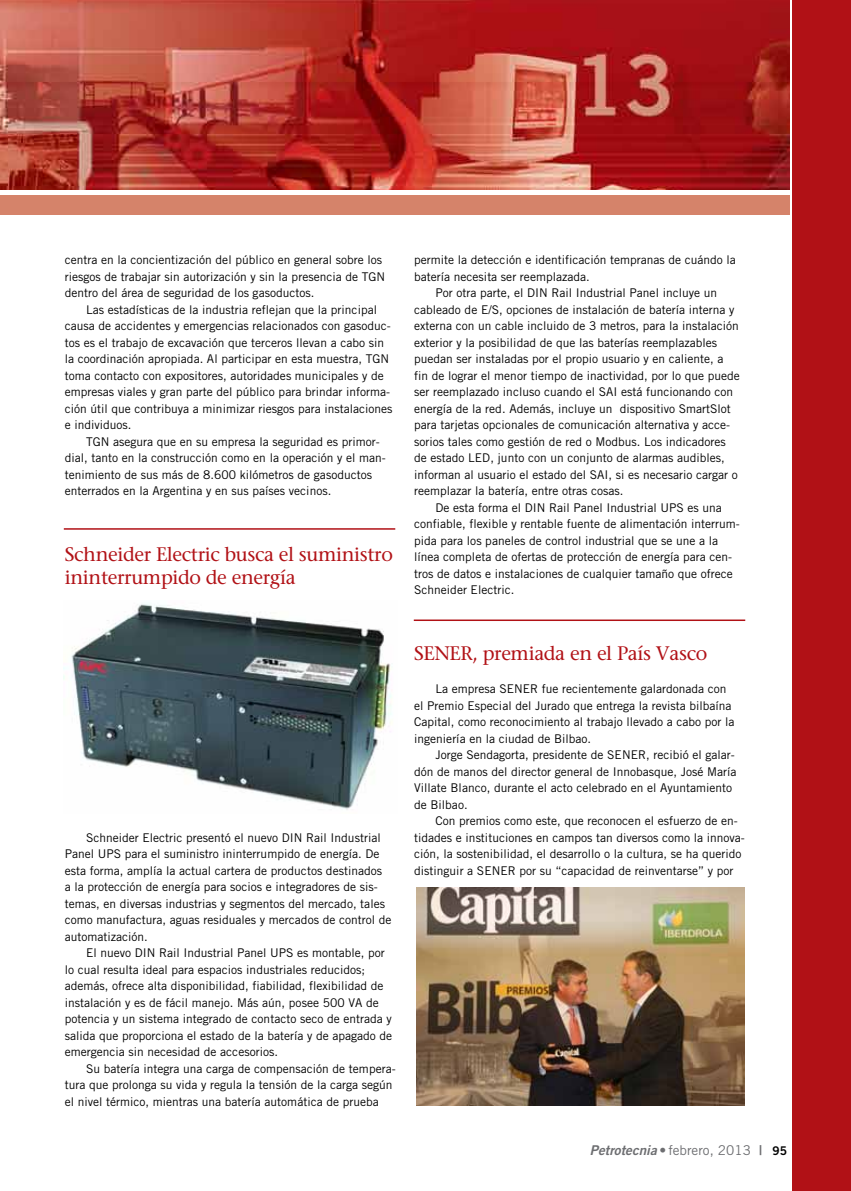
<style>
.page{position:relative;width:851px;height:1191px;background:#fff}
.page>*{position:absolute;margin:0;border:0;box-sizing:border-box;transform-origin:0 0}
.t1{font:19.5px/22.5px "Stone Serif";letter-spacing:-.02em;color:#b11116}
.t2{font:13.5px "Trade Gothic";color:#6d6e71}
.t3{font:12px/16.5px "Trade Gothic";color:#000}
.s1{font-family:"Trade Gothic Bold Two";font-style:italic}
.s2{font-family:"Trade Gothic Bold Two"}
.s3{font-family:"Trade Gothic Bold Two";font-size:12px;color:#000}
</style>
<div class="page">
<div style="left:792px;top:0;width:58px;height:1191px;background:#b11116"></div>
<img style="left:0;top:0;width:789px;height:189px">
<div style="left:0;top:195px;width:789px;height:19px;background:#d5836a"></div>
<hr style="left:414px;top:619px;width:331px;height:2px;background:#b11116">
<hr style="left:64px;top:528px;width:331px;height:2px;background:#b11116">
<img style="left:64px;top:603px;width:328px;height:207px">
<img style="left:416px;top:888px;width:328px;height:218px">
<p class="t3" style="left:65px;top:251px;width:321px">centra en la concientización del público en general sobre los riesgos de trabajar sin autorización y sin la presencia de TGN dentro del área de seguridad de los gasoductos.</p>
<p class="t3" style="left:65px;top:301px;width:329px;text-indent:21px">Las estadísticas de la industria reflejan que la principal causa de accidentes y emergencias relacionados con gasoduc&shy;tos es el trabajo de excavación que terceros llevan a cabo sin la coordinación apropiada. Al participar en esta muestra, TGN toma contacto con expositores, autoridades municipales y de empresas viales y gran parte del público para brindar informa&shy;ción útil que contribuya a minimizar riesgos para instalaciones e individuos.</p>
<p class="t3" style="left:65px;top:433px;width:322px;text-indent:21px">TGN asegura que en su empresa la seguridad es primor&shy;dial, tanto en la construcción como en la operación y el man&shy;tenimiento de sus más de 8.600 kilómetros de gasoductos enterrados en la Argentina y en sus países vecinos.</p>
<h1 class="t1" style="left:65px;top:543px;width:329px">Schneider Electric busca el suministro ininterrumpido de energía</h1>
<p class="t3" style="left:414px;top:251px;width:323px">permite la detección e identificación tempranas de cuándo la</p>
<p class="t3" style="left:414px;top:268px;width:177px">batería necesita ser reemplazada.</p>
<p class="t3" style="left:435px;top:284px;width:283px">Por otra parte, el DIN Rail Industrial Panel incluye un</p>
<p class="t3" style="left:414px;top:301px;width:321px">cableado de E/S, opciones de instalación de batería interna y</p>
<p class="t3" style="left:414px;top:317px;width:326px">externa con un cable incluido de 3 metros, para la instalación</p>
<p class="t3" style="left:414px;top:334px;width:304px">exterior y la posibilidad de que las baterías reemplazables</p>
<p class="t3" style="left:414px;top:350px;width:310px">puedan ser instaladas por el propio usuario y en caliente, a</p>
<p class="t3" style="left:414px;top:367px;width:327px">fin de lograr el menor tiempo de inactividad, por lo que puede</p>
<p class="t3" style="left:414px;top:383px;width:320px">ser reemplazado incluso cuando el SAI está funcionando con</p>
<p class="t3" style="left:414px;top:400px;width:318px">energía de la red. Además, incluye un dispositivo SmartSlot</p>
<p class="t3" style="left:414px;top:416px;width:317px">para tarjetas opcionales de comunicación alternativa y acce-</p>
<p class="t3" style="left:414px;top:433px;width:313px">sorios tales como gestión de red o Modbus. Los indicadores</p>
<p class="t3" style="left:414px;top:449px;width:312px">de estado LED, junto con un conjunto de alarmas audibles,</p>
<p class="t3" style="left:414px;top:466px;width:325px">informan al usuario el estado del SAI, si es necesario cargar o</p>
<p class="t3" style="left:414px;top:482px;width:210px">reemplazar la batería, entre otras cosas.</p>
<p class="t3" style="left:435px;top:499px;width:287px">De esta forma el DIN Rail Panel Industrial UPS es una</p>
<p class="t3" style="left:414px;top:515px;width:327px">confiable, flexible y rentable fuente de alimentación interrum-</p>
<p class="t3" style="left:414px;top:532px;width:305px">pida para los paneles de control industrial que se une a la</p>
<p class="t3" style="left:414px;top:548px;width:319px">línea completa de ofertas de protección de energía para cen-</p>
<p class="t3" style="left:414px;top:565px;width:320px">tros de datos e instalaciones de cualquier tamaño que ofrece</p>
<p class="t3" style="left:414px;top:581px;width:101px">Schneider Electric.</p>
<p class="t3" style="left:65px;top:829px;width:328px;text-indent:21px">Schneider Electric presentó el nuevo DIN Rail Industrial Panel UPS para el suministro ininterrumpido de energía. De esta forma, amplía la actual cartera de productos destinados<br>a la protección de energía para socios e integradores de sis&shy;temas, en diversas industrias y segmentos del mercado, tales como manufactura, aguas residuales y mercados de control de automatización.</p>
<p class="t3" style="left:65px;top:944px;width:328px;text-indent:21px">El nuevo DIN Rail Industrial Panel UPS es montable, por lo cual resulta ideal para espacios industriales reducidos; además, ofrece alta disponibilidad, fiabilidad, flexibilidad de instalación y es de fácil manejo. Más aún, posee 500 VA de potencia y un sistema integrado de contacto seco de entrada y salida que proporciona el estado de la batería y de apagado de emergencia sin necesidad de accesorios.</p>
<p class="t3" style="left:65px;top:1060px;width:332px;text-indent:21px">Su batería integra una carga de compensación de tempera&shy;tura que prolonga su vida y regula la tensión de la carga según el nivel térmico, mientras una batería automática de prueba</p>
<h1 class="t1" style="left:414px;top:642px;width:294px">SENER, premiada en el País Vasco</h1>
<p class="t3" style="left:414px;top:680px;width:321px;text-indent:21px">La empresa SENER fue recientemente galardonada con el Premio Especial del Jurado que entrega la revista bilbaína Capital, como reconocimiento al trabajo llevado a cabo por la ingeniería en la ciudad de Bilbao.</p>
<p class="t3" style="left:414px;top:746px;width:323px;text-indent:21px">Jorge Sendagorta, presidente de SENER, recibió el galar&shy;dón de manos del director general de Innobasque, José María Villate Blanco, durante el acto celebrado en el Ayuntamiento de Bilbao.</p>
<p class="t3" style="left:414px;top:812px;width:332px;text-indent:21px">Con premios como este, que reconocen el esfuerzo de en&shy;tidades e instituciones en campos tan diversos como la innova&shy;ción, la sostenibilidad, el desarrollo o la cultura, se ha querido distinguir a SENER por su “capacidad de reinventarse” y por</p>
<p class="t2" style="left:590px;top:1142px;width:199px"><span class="s1">Petrotecnia</span> <span class="s2">•</span> febrero, 2013 <span class="s2">|</span> <span class="s3">95</span></p>
</div>
